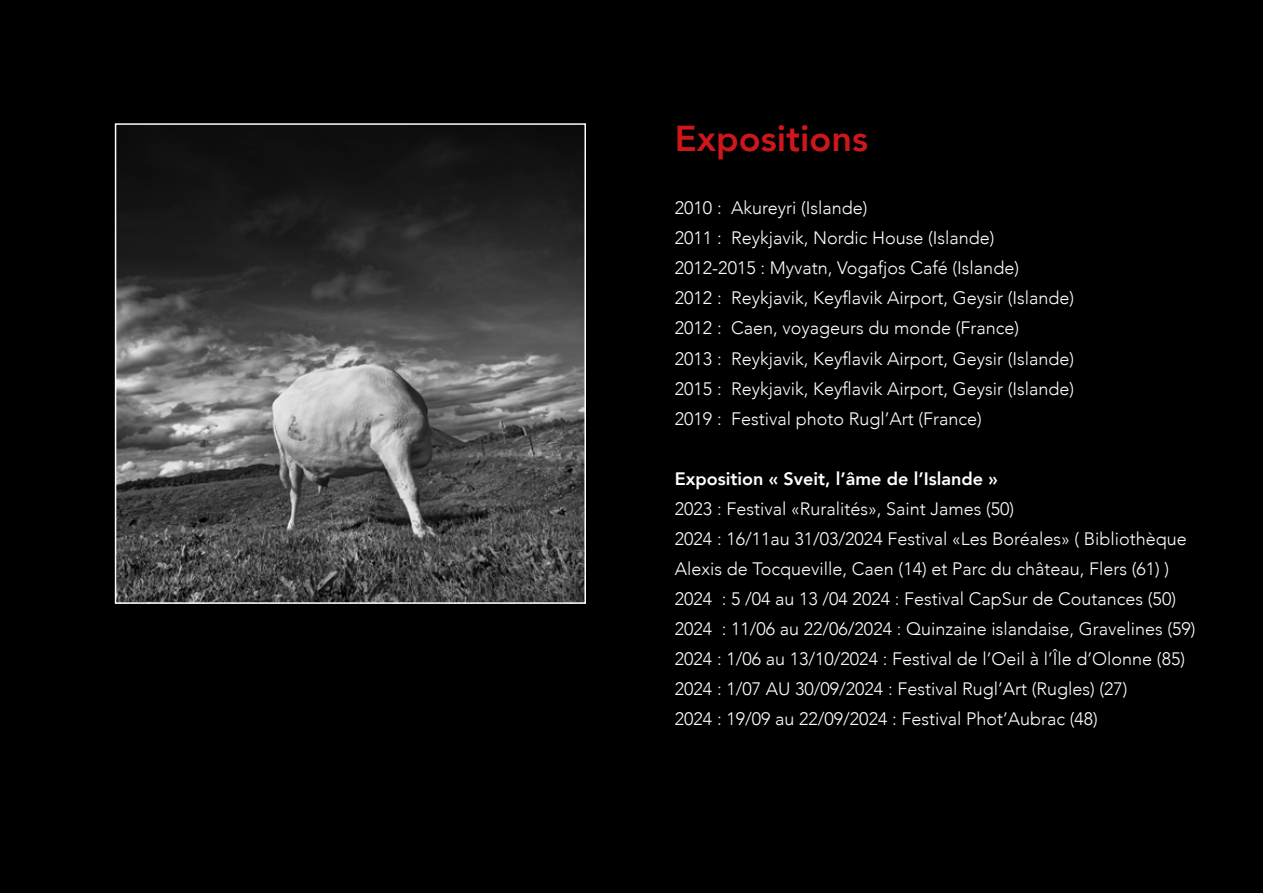
<style>
.page{position:relative;width:1263px;height:893px;background:#000}
.page>*{position:absolute;margin:0;border:0;box-sizing:border-box;transform-origin:0 0}
.t1{font:800 36px "Avenir";color:#cd171a}
.t2{font:300 18px/30px "Avenir";color:#fff}
.t3{font:800 18px "Avenir";color:#fff}
</style>
<div class="page">
<img style="left:118px;top:126px;width:465px;height:475px">
<div style="left:115px;top:123px;width:471px;height:481px;border:2px solid #fff"></div>
<h1 class="t1" style="left:675px;top:111px;width:195px">Expositions</h1>
<p class="t2" style="left:675px;top:193px;width:401px">2010 : Akureyri (Islande)<br>2011 : Reykjavik, Nordic House (Islande)<br>2012-2015 : Myvatn, Vogafjos Café (Islande)<br>2012 : Reykjavik, Keyflavik Airport, Geysir (Islande)<br>2012 : Caen, voyageurs du monde (France)<br>2013 : Reykjavik, Keyflavik Airport, Geysir (Islande)<br>2015 : Reykjavik, Keyflavik Airport, Geysir (Islande)<br>2019 : Festival photo Rugl’Art (France)</p>
<p class="t3" style="left:675px;top:464px;width:325px">Exposition « Sveit, l’âme de l’Islande »</p>
<p class="t2" style="left:675px;top:493px;width:522px">2023 : Festival «Ruralités», Saint James (50)<br>2024 : 16/11au 31/03/2024 Festival «Les Boréales» ( Bibliothèque Alexis de Tocqueville, Caen (14) et Parc du château, Flers (61) )<br>2024 : 5 /04 au 13 /04 2024 : Festival CapSur de Coutances (50)<br>2024 : 11/06 au 22/06/2024 : Quinzaine islandaise, Gravelines (59)<br>2024 : 1/06 au 13/10/2024 : Festival de l’Oeil à l’Île d’Olonne (85)<br>2024 : 1/07 AU 30/09/2024 : Festival Rugl’Art (Rugles) (27)<br>2024 : 19/09 au 22/09/2024 : Festival Phot’Aubrac (48)</p>
</div>
